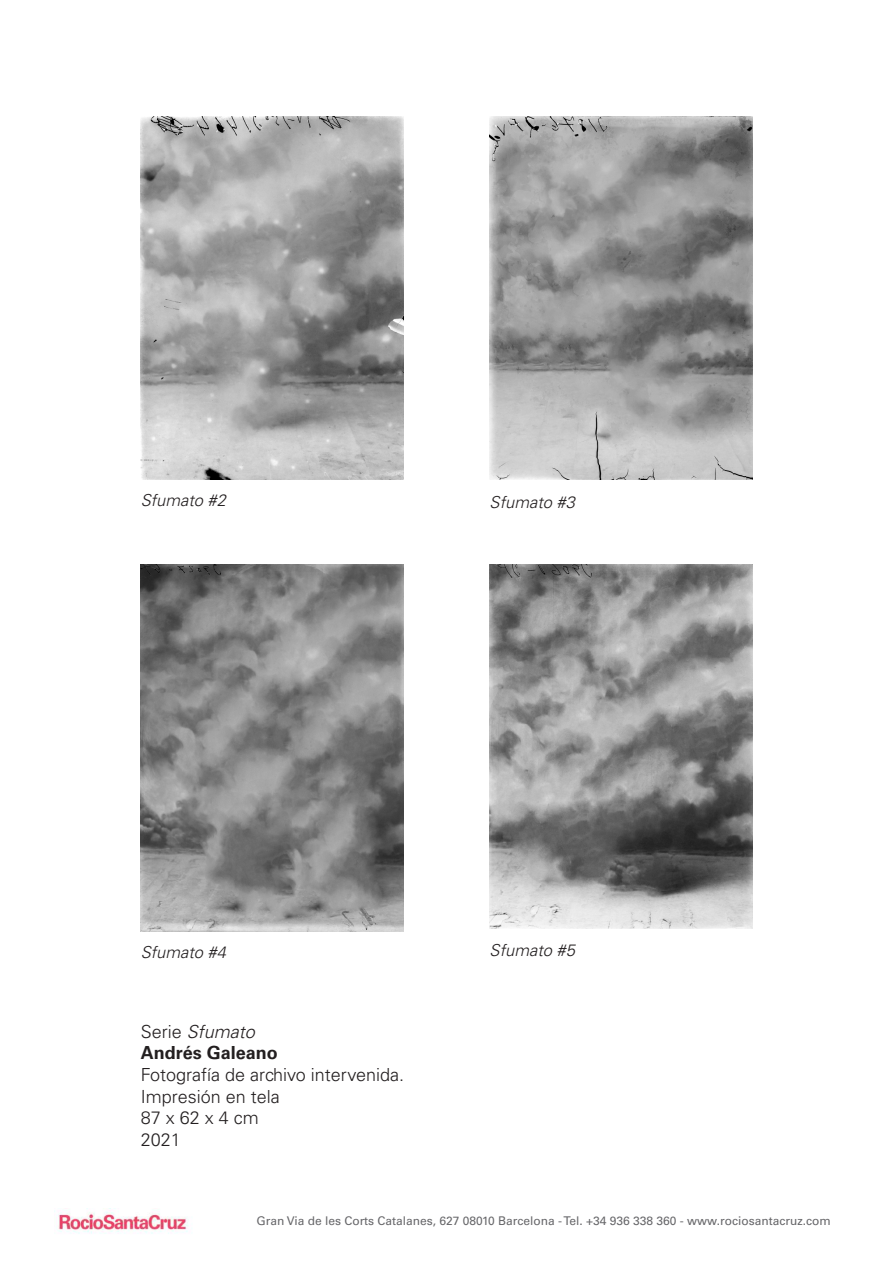
<style>
.page{position:relative;width:893px;height:1263px;background:#fff}
.page>*{position:absolute;margin:0;border:0;box-sizing:border-box;transform-origin:0 0}
.t1{font:300 18px/21.6px "Univers";color:#231f20}
.t2{font:700 18px/21.6px "Univers";color:#231f20}
.t3{font:italic 300 16.5px "Univers";color:#231f20}
.t4{font:12px "Univers";color:#67676a}
.s1{font-weight:300}
.s2{font-weight:300;font-style:italic}
</style>
<div class="page">
<img style="left:54px;top:1210px;width:135px;height:24px">
<img style="left:141px;top:116px;width:262px;height:363px">
<img style="left:141px;top:564px;width:262px;height:367px">
<img style="left:490px;top:116px;width:262px;height:363px">
<img style="left:490px;top:564px;width:262px;height:365px">
<h2 class="t3" style="left:141px;top:491px;width:87px">Sfumato #2</h2>
<h2 class="t3" style="left:490px;top:492px;width:87px">Sfumato #3</h2>
<h2 class="t3" style="left:141px;top:942px;width:87px">Sfumato #4</h2>
<h2 class="t3" style="left:490px;top:940px;width:87px">Sfumato #5</h2>
<h1 class="t2" style="left:141px;top:1021px;width:139px"><span class="s1">Serie</span> <span class="s2">Sfumato<br></span>Andrés Galeano</h1>
<h1 class="t1" style="left:141px;top:1064px;width:265px">Fotografía de archivo intervenida.<br>Impresión en tela<br>87 x 62 x 4 cm<br>2021</h1>
<p class="t4" style="left:257px;top:1213px;width:576px">Gran Via de les Corts Catalanes, 627 08010 Barcelona - Tel. +34 936 338 360 - www.rociosantacruz.com</p>
</div>
